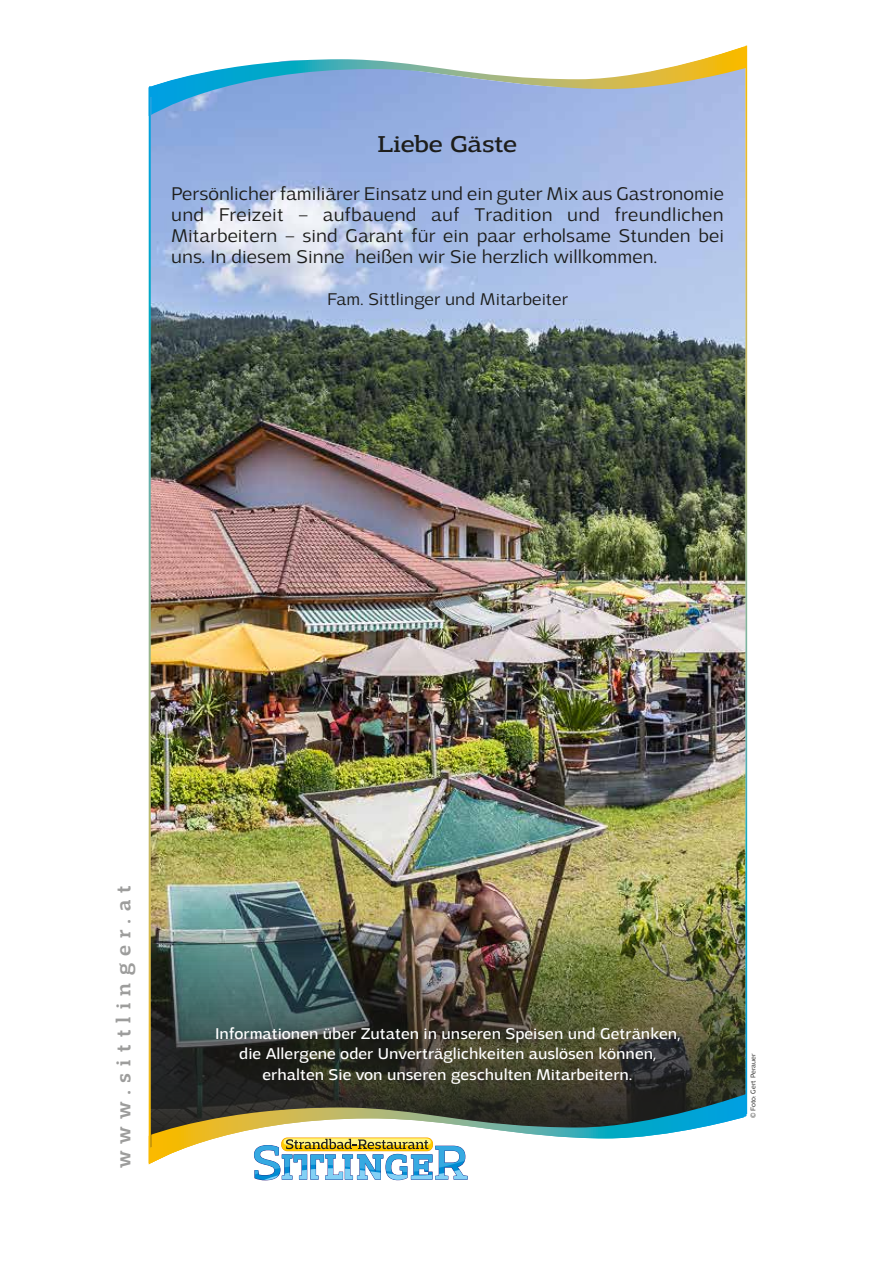
<style>
.page{position:relative;width:893px;height:1263px;background:#fff}
.page>*{position:absolute;margin:0;border:0;box-sizing:border-box;transform-origin:0 0}
.t1{font:24.3px "Adria Slab";color:#1d1d1b;scale:1.11 1}
.t2{font:500 21px "Adria Slab";letter-spacing:.35em;color:#9d9d9c}
.t3{font:300 19.5px/21px "Adria Grotesk";color:#1d1d1b;text-align:justify}
.t4{font:300 18px "Adria Grotesk";color:#1d1d1b}
.t5{font:16.5px/20.4px "Adria Grotesk";color:#fff;text-align:center}
.t6{font:300 7.2px "Adria Grotesk";color:#1d1d1b}
</style>
<div class="page">
<img style="left:151px;top:116px;width:594px;height:978px">
<svg style="left:149px;top:1094px;width:597px;height:86px"></svg>
<svg style="left:151px;top:46px;width:595px;height:70px"></svg>
<hr style="left:149px;top:86px;width:2px;height:1076px;background:#fff">
<p class="t1" style="left:378px;top:130px;width:127px">Liebe Gäste</p>
<p class="t3" style="left:171px;top:183px;width:554px">Persönlicher familiärer Einsatz und ein guter Mix aus Gastronomie und Freizeit – aufbauend auf Tradition und freundlichen Mitarbeitern – sind Garant für ein paar erholsame Stunden bei uns. In diesem Sinne heißen wir Sie herzlich willkommen.</p>
<p class="t4" style="left:327px;top:289px;width:242px">Fam. Sittlinger und Mitarbeiter</p>
<p class="t2" style="left:111px;top:1168px;width:284px;rotate:-90deg">www.sittlinger.at</p>
<p class="t5" style="left:215px;top:1023px;width:466px">Informationen über Zutaten in unseren Speisen und Getränken, die Allergene oder Unverträglichkeiten auslösen können, erhalten Sie von unseren geschulten Mitarbeitern.</p>
<p class="t6" style="left:749px;top:1118px;width:66px;rotate:-90deg">© Foto: Gert Perauer</p>
</div>
